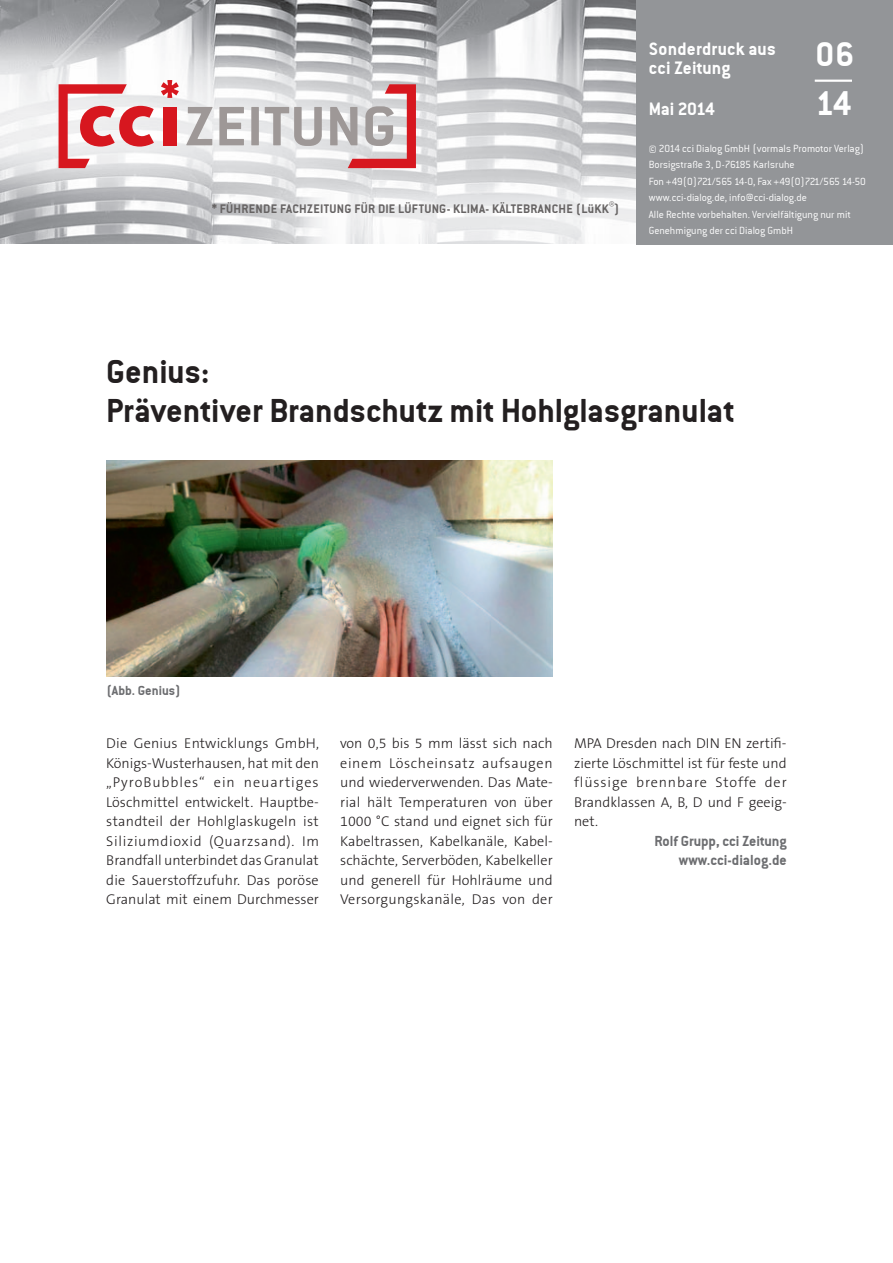
<style>
.page{position:relative;width:893px;height:1263px;background:#fff}
.page>*{position:absolute;margin:0;border:0;box-sizing:border-box;transform-origin:0 0}
.t1{font:37.2px/48.2px "Conduit ITCTT Bold";color:#fff}
.t2{font:36px/39px "Conduit ITCTT Bold";color:#231f20}
.t3{font:19.5px/19.5px "Conduit ITCTT Bold";letter-spacing:-.02em;color:#fff}
.t4{font:15.75px/19.5px "Conduit ITCTT Bold";color:#6c6d70;text-align:right}
.t5{font:300 14.25px/19.5px "The Sans B3";letter-spacing:.005em;color:#231f20;text-align:justify}
.t6{font:14.25px "Conduit ITCTT Bold";color:#6c6d70}
.t7{font:13.5px "Conduit ITCTT Bold";letter-spacing:.02em;color:#666363}
.t8{font:11.25px/16.5px "Conduit ITCTT Light";letter-spacing:-.005em;color:#fff}
</style>
<div class="page">
<img style="left:0;top:0;width:637px;height:243px">
<div style="left:637px;top:0;width:256px;height:244px;background:#939598"></div>
<svg style="left:186px;top:107px;width:27px;height:38px"></svg>
<svg style="left:219px;top:107px;width:25px;height:38px"></svg>
<div style="left:251px;top:107px;width:8px;height:38px;background:#9e9897"></div>
<svg style="left:265px;top:107px;width:57px;height:39px"></svg>
<svg style="left:330px;top:84px;width:86px;height:84px"></svg>
<div style="left:163px;top:107px;width:13px;height:38px;background:#d7171f"></div>
<svg style="left:59px;top:84px;width:95px;height:84px"></svg>
<svg style="left:161px;top:80px;width:18px;height:18px"></svg>
<hr style="left:815px;top:80px;width:37px;height:2px;background:#fff">
<img style="left:106px;top:460px;width:447px;height:216px">
<p class="t7" style="left:212px;top:201px;width:409px">* Führende Fachzeitung für die Lüftung- Klima- Kältebranche (LüKK )®</p>
<h3 class="t3" style="left:649px;top:38px;width:129px">Sonderdruck aus cci Zeitung</h3>
<h3 class="t3" style="left:649px;top:99px;width:68px">Mai 2014</h3>
<h1 class="t1" style="left:815px;top:30px;width:40px">06<br>14</h1>
<p class="t8" style="left:649px;top:140px;width:219px">© 2014 cci Dialog GmbH (vormals Promotor Verlag)<br>Borsigstraße 3, D-76185 Karlsruhe<br>Fon +49(0)721/565 14-0, Fax +49(0)721/565 14-50 www.cci-dialog.de, info@cci-dialog.de<br>Alle Rechte vorbehalten. Vervielfältigung nur mit Genehmigung der cci Dialog GmbH</p>
<h2 class="t2" style="left:106px;top:352px;width:630px">Genius:<br>Präventiver Brandschutz mit Hohlglasgranulat</h2>
<p class="t6" style="left:106px;top:682px;width:76px">(Abb. Genius)</p>
<p class="t5" style="left:106px;top:734px;width:214px">Die Genius Entwicklungs GmbH, Königs-Wusterhausen, hat mit den „PyroBubbles“ ein neuartiges Löschmittel entwickelt. Hauptbe&shy;standteil der Hohlglaskugeln ist Siliziumdioxid (Quarzsand). Im Brandfall unterbindet das Granulat die Sauerstoffzufuhr. Das poröse Granulat mit einem Durchmesser</p>
<p class="t5" style="left:340px;top:734px;width:214px">von 0,5 bis 5 mm lässt sich nach einem Löscheinsatz aufsaugen und wiederverwenden. Das Mate&shy;rial hält Temperaturen von über 1000 °C stand und eignet sich für Kabeltrassen, Kabelkanäle, Kabel&shy;schächte, Serverböden, Kabelkeller und generell für Hohlräume und Versorgungskanäle, Das von der</p>
<p class="t5" style="left:574px;top:734px;width:214px">MPA Dresden nach DIN EN zertifi&shy;zierte Löschmittel ist für feste und flüssige brennbare Stoffe der Brandklassen A, B, D und F geeig&shy;net.</p>
<p class="t4" style="left:654px;top:830px;width:134px">Rolf Grupp, cci Zeitung www.cci-dialog.de</p>
</div>
